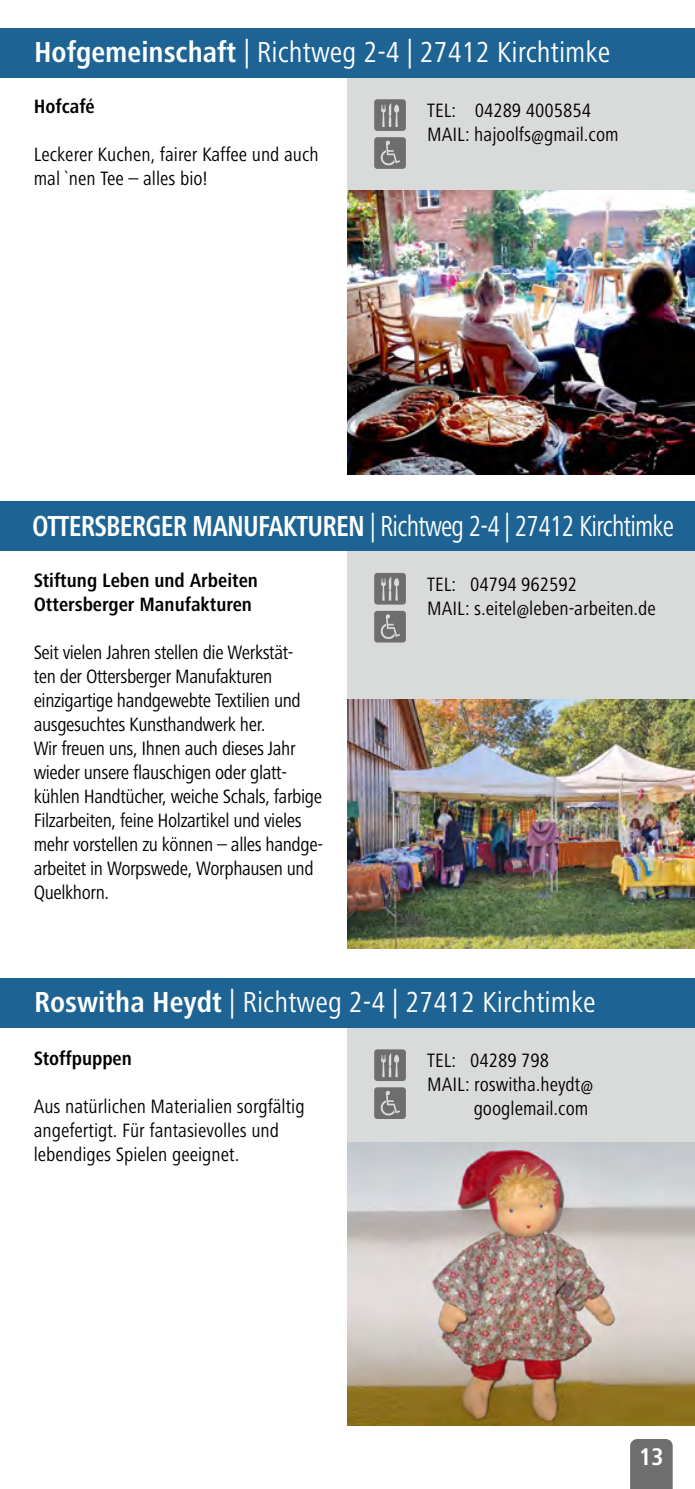
<style>
.page{position:relative;width:695px;height:1489px;background:#fff}
.page>*{position:absolute;margin:0;border:0;box-sizing:border-box;transform-origin:0 0}
.t1{font:condensed 30px "Frutiger Next LT";color:#fff}
.t2{font:condensed 30px "Frutiger Next LT";letter-spacing:-.03em;color:#fff;scale:.9 1}
.t3{font:700 condensed 25px "Frutiger Next LT";color:#fff}
.t4{font:condensed 20px/24px "Frutiger Next LT";letter-spacing:-.02em;color:#000}
.t5{font:condensed 20px/24px "Frutiger Next LT";color:#000}
.t6{font:700 condensed 20px/24px "Frutiger Next LT";color:#000}
.s1{font-weight:700}
</style>
<div class="page">
<div style="left:630px;top:1439px;width:42px;height:49px;background:#6e6e6e"></div>
<div style="left:347px;top:979px;width:347px;height:163px;background:#d9dada"></div>
<svg style="left:374px;top:1049px;width:32px;height:31px"></svg>
<img style="left:347px;top:1142px;width:347px;height:283px">
<div style="left:0;top:978px;width:694px;height:50px;background:#1d6494"></div>
<div style="left:347px;top:28px;width:347px;height:163px;background:#d9dada"></div>
<div style="left:0;top:28px;width:694px;height:50px;background:#1d6494"></div>
<img style="left:347px;top:191px;width:347px;height:283px">
<svg style="left:374px;top:99px;width:32px;height:32px"></svg>
<div style="left:347px;top:501px;width:347px;height:198px;background:#d9dada"></div>
<div style="left:0;top:501px;width:694px;height:50px;background:#1d6494"></div>
<img style="left:347px;top:699px;width:347px;height:249px">
<svg style="left:374px;top:1087px;width:32px;height:31px"></svg>
<svg style="left:374px;top:573px;width:32px;height:31px"></svg>
<svg style="left:374px;top:611px;width:32px;height:31px"></svg>
<svg style="left:374px;top:137px;width:32px;height:32px"></svg>
<h1 class="t1" style="left:34px;top:36px;width:577px"><span class="s1">Hofgemeinschaft</span> | Richtweg 2-4 | 27412 Kirchtimke</h1>
<p class="t5" style="left:427px;top:98px;width:193px">TEL: 04289 4005854<br>MAIL: hajoolfs@gmail.com</p>
<p class="t6" style="left:34px;top:94px;width:62px">Hofcafé</p>
<p class="t5" style="left:34px;top:142px;width:286px">Leckerer Kuchen, fairer Kaffee und auch mal `nen Tee – alles bio!</p>
<h1 class="t2" style="left:32px;top:509px;width:714px"><span class="s1">OTTERSBERGER MANUFAKTUREN</span> | Richtweg 2-4 | 27412 Kirchtimke</h1>
<p class="t5" style="left:427px;top:572px;width:230px">TEL: 04794 962592<br>MAIL: s.eitel@leben-arbeiten.de</p>
<p class="t6" style="left:34px;top:568px;width:226px">Stiftung Leben und Arbeiten<br>Ottersberger Manufakturen</p>
<p class="t4" style="left:34px;top:640px;width:291px">Seit vielen Jahren stellen die Werkstät-<br>ten der Ottersberger Manufakturen einzigartige handgewebte Textilien und ausgesuchtes Kunsthandwerk her.<br>Wir freuen uns, Ihnen auch dieses Jahr wieder unsere flauschigen oder glatt&shy;kühlen Handtücher, weiche Schals, farbige Filzarbeiten, feine Holzartikel und vieles mehr vorstellen zu können – alles handge&shy;arbeitet in Worpswede, Worphausen und Quelkhorn.</p>
<h1 class="t1" style="left:34px;top:985px;width:563px"><span class="s1">Roswitha Heydt</span> | Richtweg 2-4 | 27412 Kirchtimke</h1>
<p class="t6" style="left:34px;top:1046px;width:100px">Stoffpuppen</p>
<p class="t5" style="left:34px;top:1094px;width:272px">Aus natürlichen Materialien sorgfältig angefertigt. Für fantasievolles und lebendiges Spielen geeignet.</p>
<p class="t5" style="left:427px;top:1048px;width:123px">TEL: 04289 798</p>
<p class="t5" style="left:427px;top:1072px;width:167px">MAIL: roswitha.heydt@</p>
<p class="t5" style="left:473px;top:1096px;width:116px">googlemail.com</p>
<p class="t3" style="left:639px;top:1442px;width:26px">13</p>
</div>
